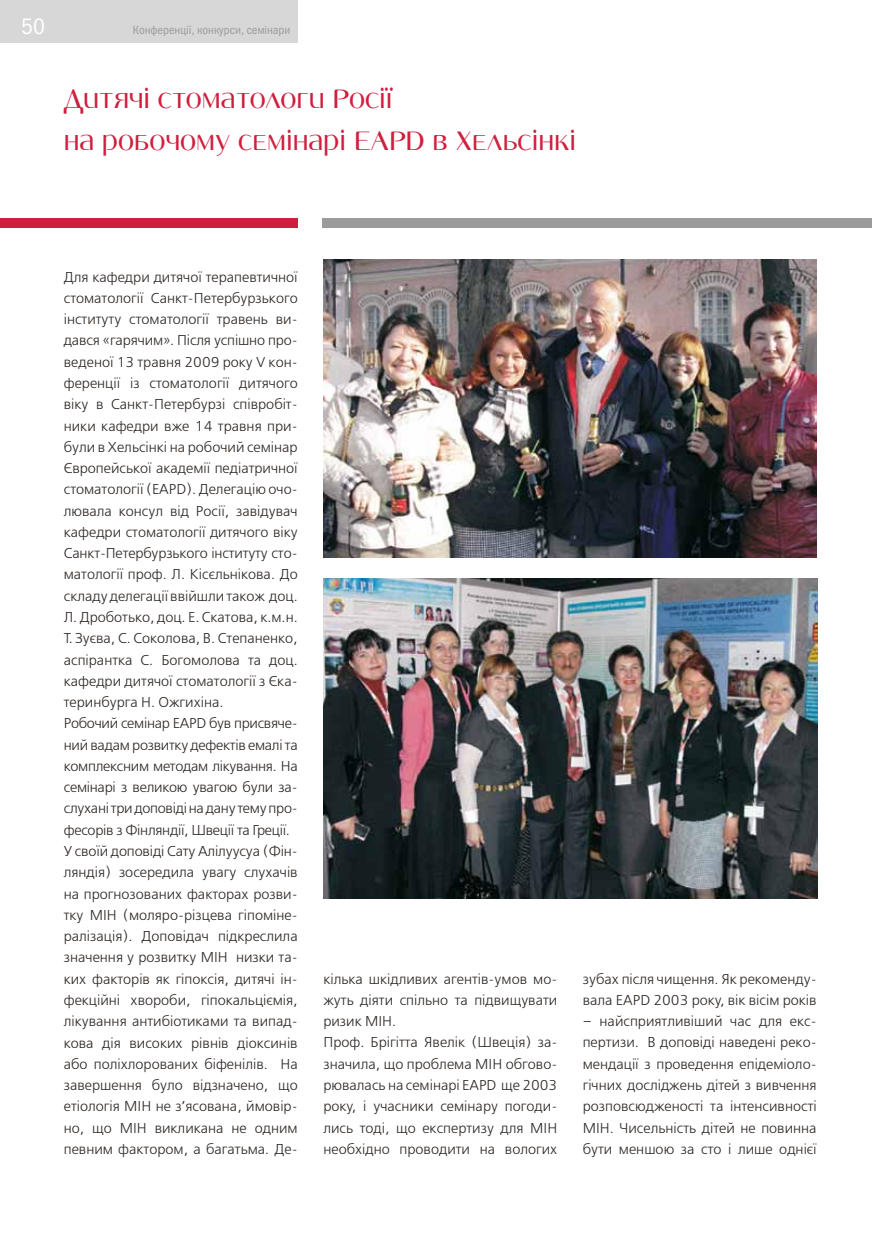
<style>
.page{position:relative;width:872px;height:1234px;background:#fff}
.page>*{position:absolute;margin:0;border:0;box-sizing:border-box;transform-origin:0 0}
.t1{font:28.8px/42px "Angelica";color:#cf1f3e;scale:.83 1}
.t2{font:22.5px "Franklin Gothic Book Cond C";color:#fff}
.t3{font:300 14.25px/21.3px "Free Set";color:#29231f}
.t4{font:12px "Franklin Gothic Book Cond C";color:#9b9b9c}
</style>
<div class="page">
<div style="left:0;top:0;width:298px;height:43px;background:#d7d7d7"></div>
<div style="left:0;top:218px;width:298px;height:10px;background:#cf1f3e"></div>
<div style="left:322px;top:218px;width:550px;height:10px;background:#9b9b9c"></div>
<img style="left:323px;top:259px;width:493px;height:298px">
<img style="left:324px;top:578px;width:493px;height:320px">
<h2 class="t2" style="left:21px;top:14px;width:25px">50</h2>
<p class="t4" style="left:133px;top:23px;width:159px">Конференції, конкурси, семінари</p>
<h1 class="t1" style="left:64px;top:77px;width:619px">Дитячі стоматологи Росії<br>на робочому семінарі EAPD в Хельсінкі</h1>
<p class="t3" style="left:64px;top:266px;width:235px">Для кафедри дитячої терапевтичної стоматології Санкт- Петербурзького інституту стоматології травень ви&shy;дався «гарячим». Після успішно про&shy;веденої 13 травня 2009 року V кон&shy;ференції із стоматології дитячого віку в Санкт- Петербурзі співробіт&shy;ники кафедри вже 14 травня при&shy;були в Хельсінкі на робочий семінар Європейської академії педіатричної стоматології (EAPD). Делегацію очо&shy;лювала консул від Росії, завідувач кафедри стоматології дитячого віку Санкт- Петербурзького інституту сто&shy;матології проф. Л. Кісєльнікова. До складу делегації ввійшли також доц.<br>Л. Дроботько, доц. Е. Скатова, к.м.н.<br>Т. Зуєва, С. Соколова, В. Степаненко, аспірантка С. Богомолова та доц. кафедри дитячої стоматології з Єка&shy;теринбурга Н. Ожгихіна.<br>Робочий семінар EAPD був присвяче&shy;ний вадам розвитку дефектів емалі та комплексним методам лікування. На семінарі з великою увагою були за&shy;слухані три доповіді на дану тему про&shy;фесорів з Фінляндії, Швеції та Греції.<br>У своїй доповіді Сату Алілуусуа (Фін&shy;ляндія) зосередила увагу слухачів на прогнозованих факторах розви&shy;тку MIH (моляро- різцева гіпоміне&shy;ралізація). Доповідач підкреслила значення у розвитку MIH низки та&shy;ких факторів як гіпоксія, дитячі ін&shy;фекційні хвороби, гіпокальціємія, лікування антибіотиками та випад&shy;кова дія високих рівнів діоксинів або поліхлорованих біфенілів. На завершення було відзначено, що етіологія МIH не з’ясована, ймовір&shy;но, що MIH викликана не одним певним фактором, а багатьма. Де-</p>
<p class="t3" style="left:323px;top:968px;width:235px">кілька шкідливих агентів-умов мо&shy;жуть діяти спільно та підвищувати ризик MIH.<br>Проф. Брігітта Явелік (Швеція) за&shy;значила, що проблема MIH обгово&shy;рювалась на семінарі EAPD ще 2003 року, і учасники семінару погоди&shy;лись тоді, що експертизу для MIH необхідно проводити на вологих</p>
<p class="t3" style="left:583px;top:968px;width:235px">зубах після чищення. Як рекоменду&shy;вала EAPD 2003 року, вік вісім років</p>
<p class="t3" style="left:583px;top:1010px;width:235px;text-align:justify">– найсприятливіший час для екс&shy;пертизи. В доповіді наведені реко&shy;мендації з проведення епідеміоло&shy;гічних досліджень дітей з вивчення розповсюдженості та інтенсивності MIH. Чисельність дітей не повинна бути меншою за сто і лише однієї</p>
</div>
